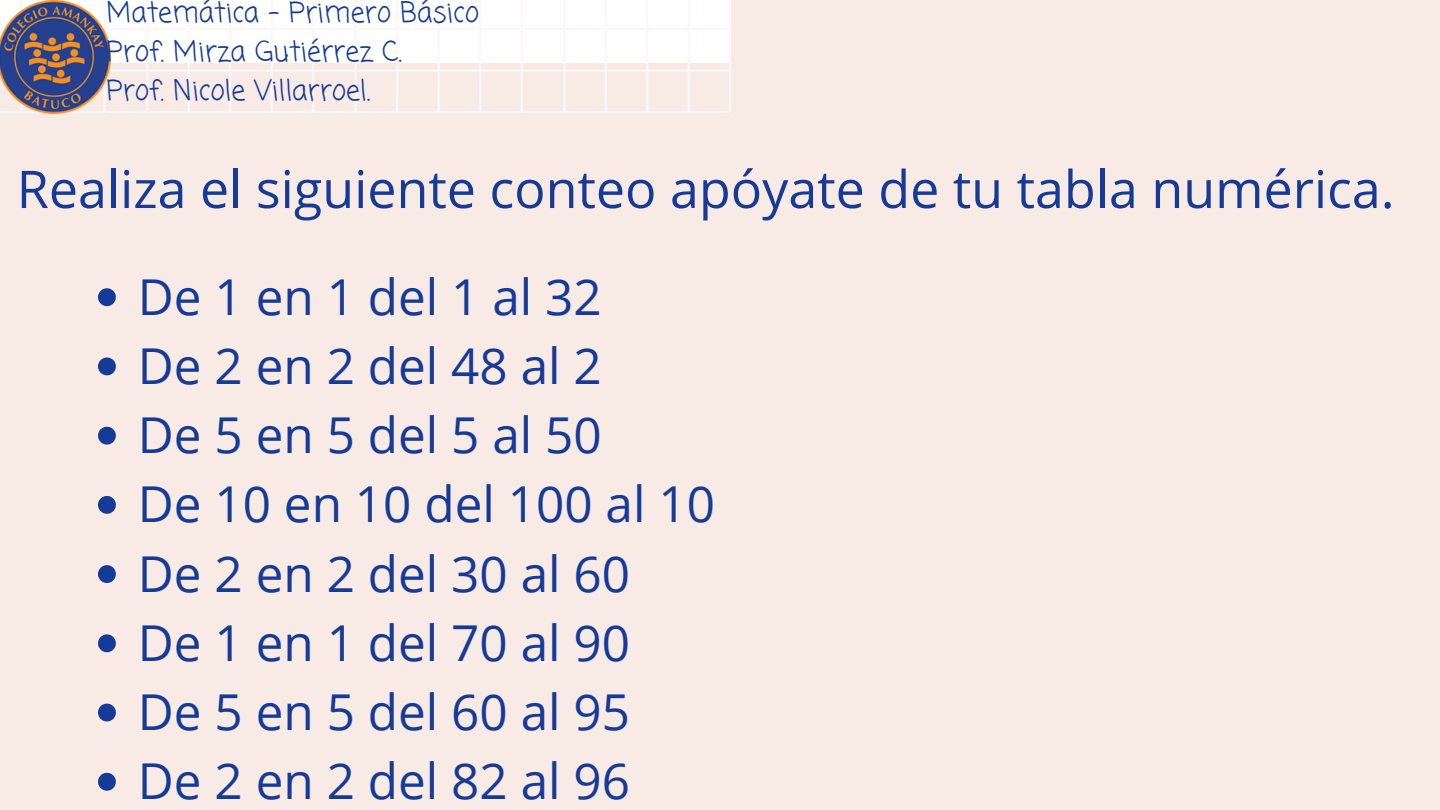
<style>
.page{position:relative;width:1440px;height:810px;background:#f8eae4}
.page>*{position:absolute;margin:0;border:0;box-sizing:border-box;transform-origin:0 0}
.t1{font:52px "Open Sans";color:#153a97}
.t2{font:49.5px "Open Sans";color:#153a97}
.t3{font:49.5px "Open Sans";letter-spacing:.26em;color:#153a97}
.t4{font:28px "Coming Soon";color:#153a97}
</style>
<div class="page">
<svg style="left:110px;top:0;width:621px;height:113px"></svg>
<img style="left:0;top:0;width:110px;height:113px">
<svg style="left:98px;top:288px;width:18px;height:18px"></svg>
<svg style="left:98px;top:358px;width:18px;height:17px"></svg>
<svg style="left:98px;top:427px;width:18px;height:18px"></svg>
<svg style="left:98px;top:496px;width:18px;height:18px"></svg>
<svg style="left:98px;top:565px;width:18px;height:18px"></svg>
<svg style="left:98px;top:634px;width:18px;height:18px"></svg>
<svg style="left:98px;top:704px;width:18px;height:17px"></svg>
<svg style="left:98px;top:773px;width:18px;height:18px"></svg>
<p class="t4" style="left:106px;top:-6px;width:374px">Matemática - Primero Básico</p>
<p class="t4" style="left:106px;top:33px;width:297px">Prof. Mirza Gutiérrez C.</p>
<p class="t4" style="left:106px;top:72px;width:265px">Prof. Nicole Villarroel.</p>
<p class="t1" style="left:17px;top:152px;width:1379px">Realiza el siguiente conteo apóyate de tu tabla numérica.</p>
<p class="t3" style="left:138px;top:262px;width:465px">De1en1del1al32</p>
<p class="t3" style="left:138px;top:331px;width:465px">De2en2del48al2</p>
<p class="t3" style="left:138px;top:400px;width:465px">De5en5del5al50</p>
<p class="t2" style="left:138px;top:469px;width:579px">De 10 en 10 del 100 al 10</p>
<p class="t2" style="left:138px;top:539px;width:494px">De 2 en 2 del 30 al 60</p>
<p class="t2" style="left:138px;top:608px;width:494px">De 1 en 1 del 70 al 90</p>
<p class="t2" style="left:138px;top:677px;width:494px">De 5 en 5 del 60 al 95</p>
<p class="t2" style="left:138px;top:746px;width:494px">De 2 en 2 del 82 al 96</p>
</div>
